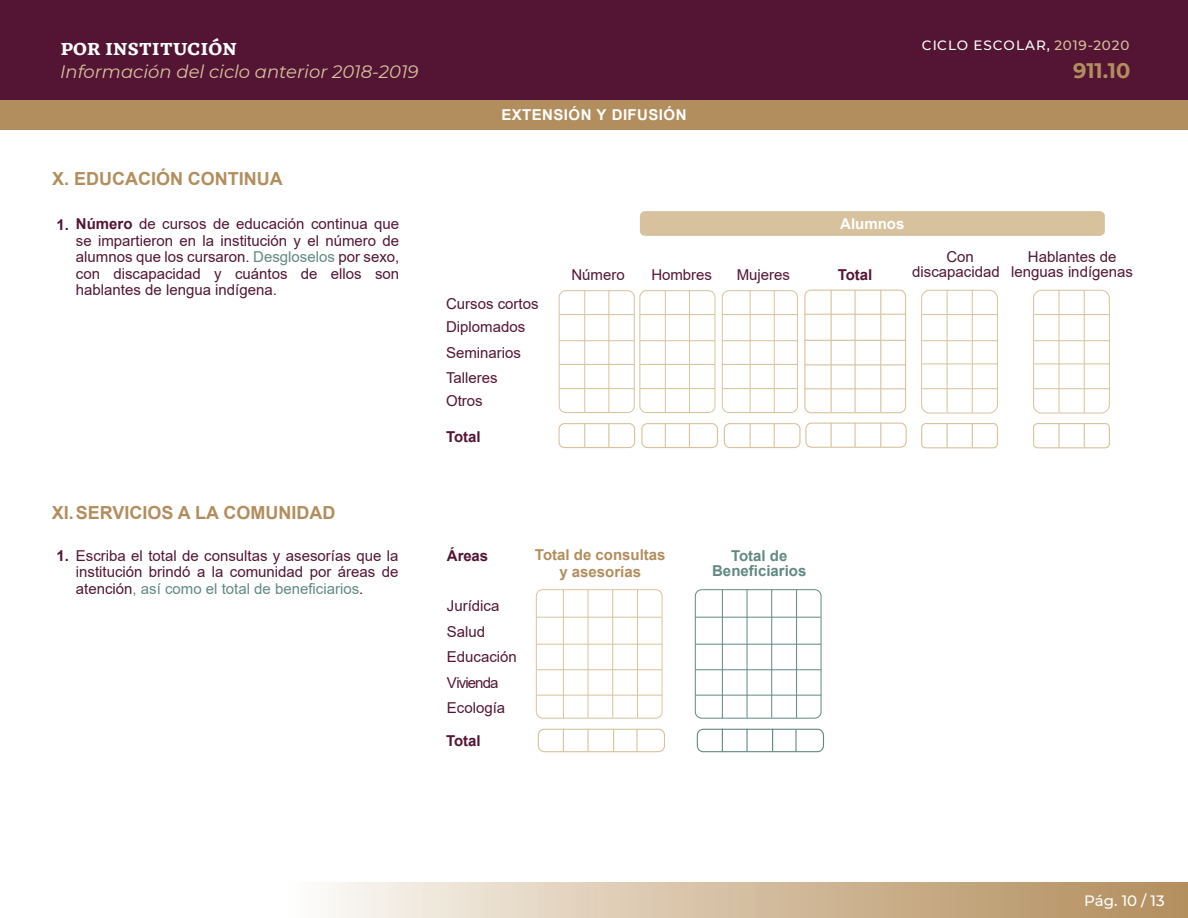
<style>
.page{position:relative;width:1188px;height:918px;background:#fff}
.page>*{position:absolute;margin:0;border:0;box-sizing:border-box;transform-origin:0 0}
.t1{font:700 21px "Montserrat";color:#b28e5e}
.t2{font:700 18px "Arial";color:#b28e5e}
.t3{font:italic 18px "Montserrat";color:#d7c29d}
.t4{font:15px/16.5px "Arial";color:#531533}
.t5{font:700 15px/16.6px "Arial";color:#b28e5e;text-align:center}
.t6{font:700 15px "Arial";color:#531533}
.t7{font:700 15px/15px "Arial";color:#628981;text-align:center}
.t8{font:700 15px "Arial";letter-spacing:.03em;color:#fff}
.t9{font:700 15px "GMX";color:#fff}
.t10{font:500 15px "Montserrat";color:#fff}
.t11{font:700 15px "Arial";color:#fff}
.t12{font:500 13.5px "Montserrat";letter-spacing:.07em;color:#fff}
.s1{color:#d7c29d}
.s2{font-weight:700}
.s3{color:#628981}
</style>
<div class="page">
<div style="left:640px;top:211px;width:465px;height:25px;background:#d7c29d"></div>
<hr style="left:537px;top:644px;width:125px;height:1px;background:#d7c29d">
<hr style="left:536px;top:617px;width:126px;height:1px;background:#d7c29d">
<hr style="left:537px;top:669px;width:125px;height:1px;background:#d7c29d">
<hr style="left:537px;top:695px;width:125px;height:1px;background:#d7c29d">
<div style="left:558px;top:423px;width:77px;height:25px;border:1px solid #d7c29d;border-radius:5px"></div>
<hr style="left:559px;top:314px;width:75px;height:1px;background:#d7c29d">
<hr style="left:559px;top:340px;width:75px;height:1px;background:#d7c29d">
<hr style="left:559px;top:364px;width:75px;height:1px;background:#d7c29d">
<hr style="left:559px;top:388px;width:75px;height:1px;background:#d7c29d">
<div style="left:559px;top:290px;width:76px;height:123px;border:1px solid #d7c29d;border-radius:7px"></div>
<div style="left:641px;top:423px;width:77px;height:25px;border:1px solid #d7c29d;border-radius:5px"></div>
<hr style="left:640px;top:314px;width:75px;height:1px;background:#d7c29d">
<hr style="left:640px;top:340px;width:75px;height:1px;background:#d7c29d">
<hr style="left:640px;top:364px;width:75px;height:1px;background:#d7c29d">
<hr style="left:640px;top:388px;width:75px;height:1px;background:#d7c29d">
<div style="left:639px;top:290px;width:76px;height:123px;border:1px solid #d7c29d;border-radius:7px"></div>
<div style="left:724px;top:423px;width:77px;height:25px;border:1px solid #d7c29d;border-radius:5px"></div>
<hr style="left:722px;top:314px;width:75px;height:1px;background:#d7c29d">
<hr style="left:722px;top:340px;width:75px;height:1px;background:#d7c29d">
<hr style="left:722px;top:364px;width:75px;height:1px;background:#d7c29d">
<hr style="left:722px;top:388px;width:75px;height:1px;background:#d7c29d">
<div style="left:722px;top:290px;width:76px;height:123px;border:1px solid #d7c29d;border-radius:7px"></div>
<div style="left:805px;top:423px;width:102px;height:25px;border:1px solid #d7c29d;border-radius:6px"></div>
<hr style="left:805px;top:314px;width:101px;height:1px;background:#d7c29d">
<hr style="left:805px;top:340px;width:101px;height:1px;background:#d7c29d">
<hr style="left:805px;top:364px;width:101px;height:1px;background:#d7c29d">
<hr style="left:805px;top:388px;width:101px;height:1px;background:#d7c29d">
<div style="left:804px;top:290px;width:102px;height:123px;border:1px solid #d7c29d;border-radius:6px"></div>
<hr style="left:922px;top:314px;width:75px;height:1px;background:#d7c29d">
<hr style="left:922px;top:340px;width:75px;height:1px;background:#d7c29d">
<hr style="left:922px;top:364px;width:75px;height:1px;background:#d7c29d">
<hr style="left:922px;top:388px;width:75px;height:1px;background:#d7c29d">
<div style="left:921px;top:423px;width:77px;height:25px;border:1px solid #d7c29d;border-radius:4px"></div>
<div style="left:921px;top:290px;width:77px;height:123px;border:1px solid #d7c29d;border-radius:8px"></div>
<hr style="left:1034px;top:314px;width:75px;height:1px;background:#d7c29d">
<hr style="left:1034px;top:340px;width:75px;height:1px;background:#d7c29d">
<hr style="left:1034px;top:364px;width:75px;height:1px;background:#d7c29d">
<hr style="left:1034px;top:388px;width:75px;height:1px;background:#d7c29d">
<div style="left:1033px;top:423px;width:77px;height:25px;border:1px solid #d7c29d;border-radius:4px"></div>
<div style="left:1033px;top:290px;width:77px;height:123px;border:1px solid #d7c29d;border-radius:8px"></div>
<div style="left:536px;top:589px;width:126px;height:130px;border:1px solid #d7c29d;border-radius:6px"></div>
<hr style="left:696px;top:644px;width:125px;height:1px;background:#628981">
<hr style="left:695px;top:617px;width:126px;height:1px;background:#628981">
<hr style="left:696px;top:669px;width:125px;height:1px;background:#628981">
<hr style="left:696px;top:695px;width:125px;height:1px;background:#628981">
<div style="left:695px;top:589px;width:126px;height:130px;border:1px solid #628981;border-radius:6px"></div>
<div style="left:285px;top:882px;width:903px;height:36px;background:linear-gradient(to right,#fcf9f5,#b18a57)"></div>
<div style="left:0;top:0;width:1188px;height:100px;background:#531533"></div>
<div style="left:0;top:100px;width:1188px;height:30px;background:#b28e5e"></div>
<hr style="left:612px;top:590px;width:1px;height:128px;background:#d7c29d">
<hr style="left:563px;top:590px;width:1px;height:128px;background:#d7c29d">
<svg style="left:537px;top:728px;width:128px;height:25px"></svg>
<hr style="left:636px;top:729px;width:2px;height:23px;background:#d7c29d">
<hr style="left:637px;top:590px;width:1px;height:128px;background:#d7c29d">
<hr style="left:588px;top:590px;width:1px;height:128px;background:#d7c29d">
<hr style="left:771px;top:590px;width:1px;height:128px;background:#628981">
<hr style="left:722px;top:590px;width:1px;height:128px;background:#628981">
<svg style="left:696px;top:728px;width:128px;height:25px"></svg>
<hr style="left:795px;top:729px;width:2px;height:23px;background:#628981">
<hr style="left:796px;top:590px;width:1px;height:128px;background:#628981">
<hr style="left:747px;top:590px;width:1px;height:128px;background:#628981">
<svg style="left:608px;top:423px;width:1px;height:25px"></svg>
<svg style="left:584px;top:423px;width:1px;height:25px"></svg>
<hr style="left:609px;top:290px;width:1px;height:123px;background:#d7c29d">
<hr style="left:584px;top:290px;width:1px;height:123px;background:#d7c29d">
<svg style="left:689px;top:423px;width:1px;height:25px"></svg>
<svg style="left:665px;top:423px;width:1px;height:25px"></svg>
<hr style="left:689px;top:290px;width:1px;height:123px;background:#d7c29d">
<hr style="left:665px;top:290px;width:1px;height:123px;background:#d7c29d">
<svg style="left:774px;top:423px;width:1px;height:25px"></svg>
<svg style="left:750px;top:423px;width:1px;height:25px"></svg>
<hr style="left:774px;top:290px;width:1px;height:123px;background:#d7c29d">
<hr style="left:750px;top:290px;width:1px;height:123px;background:#d7c29d">
<hr style="left:854px;top:423px;width:2px;height:24px;background:#d7c29d">
<svg style="left:831px;top:423px;width:1px;height:24px"></svg>
<svg style="left:880px;top:423px;width:1px;height:24px"></svg>
<hr style="left:880px;top:290px;width:1px;height:123px;background:#d7c29d">
<hr style="left:854px;top:290px;width:2px;height:123px;background:#d7c29d">
<hr style="left:831px;top:290px;width:1px;height:123px;background:#d7c29d">
<svg style="left:947px;top:423px;width:1px;height:25px"></svg>
<hr style="left:947px;top:290px;width:1px;height:123px;background:#d7c29d">
<hr style="left:972px;top:290px;width:1px;height:123px;background:#d7c29d">
<svg style="left:972px;top:423px;width:1px;height:25px"></svg>
<hr style="left:1058px;top:423px;width:2px;height:25px;background:#d7c29d">
<hr style="left:1059px;top:290px;width:1px;height:123px;background:#d7c29d">
<hr style="left:1084px;top:290px;width:1px;height:123px;background:#d7c29d">
<svg style="left:1084px;top:423px;width:1px;height:25px"></svg>
<p class="t9" style="left:60px;top:38px;width:178px">POR INSTITUCIÓN</p>
<p class="t12" style="left:922px;top:36px;width:209px">CICLO ESCOLAR, <span class="s1">2019-2020</span></p>
<p class="t3" style="left:60px;top:60px;width:360px">Información del ciclo anterior 2018-2019</p>
<h1 class="t1" style="left:1073px;top:56px;width:59px">911.10</h1>
<p class="t8" style="left:501px;top:104px;width:187px">EXTENSIÓN Y DIFUSIÓN</p>
<p class="t2" style="left:52px;top:166px;width:232px">X. EDUCACIÓN CONTINUA</p>
<p class="t4" style="left:76px;top:216px;width:325px;text-align:justify"><span class="s2">Número</span> de cursos de educación continua que se impartieron en la institución y el número de alumnos que los cursaron. <span class="s3">Desgloselos</span> por sexo, con discapacidad y cuántos de ellos son hablantes de lengua indígena.</p>
<p class="t6" style="left:56px;top:214px;width:14px">1.</p>
<p class="t11" style="left:840px;top:214px;width:66px">Alumnos</p>
<p class="t4" style="left:571px;top:266px;width:55px">Número</p>
<p class="t4" style="left:651px;top:266px;width:62px">Hombres</p>
<p class="t4" style="left:737px;top:266px;width:55px">Mujeres</p>
<p class="t6" style="left:838px;top:264px;width:36px">Total</p>
<p class="t4" style="left:446px;top:295px;width:94px">Cursos cortos</p>
<p class="t4" style="left:446px;top:314px;width:81px;line-height:26px">Diplomados<br>Seminarios</p>
<p class="t4" style="left:446px;top:365px;width:53px;line-height:23.7px">Talleres<br>Otros</p>
<p class="t6" style="left:446px;top:426px;width:36px">Total</p>
<p class="t4" style="left:912px;top:249px;width:89px;line-height:15px;text-align:center">Con discapacidad</p>
<p class="t4" style="left:1011px;top:249px;width:123px;line-height:15px;text-align:center">Hablantes de lenguas indígenas</p>
<p class="t2" style="left:52px;top:500px;width:285px">XI.SERVICIOS A LA COMUNIDAD</p>
<p class="t6" style="left:57px;top:545px;width:14px">1.</p>
<p class="t6" style="left:447px;top:545px;width:43px">Áreas</p>
<p class="t4" style="left:447px;top:593px;width:71px;line-height:25.5px">Jurídica<br>Salud<br>Educación<br>Vivienda<br>Ecología</p>
<p class="t4" style="left:76px;top:547px;width:324px;text-align:justify">Escriba el total de consultas y asesorías que la institución brindó a la comunidad por áreas de atención<span class="s3">, así como el total de beneficiarios</span>.</p>
<p class="t6" style="left:446px;top:730px;width:36px">Total</p>
<p class="t5" style="left:535px;top:547px;width:132px">Total de consultas y asesorías</p>
<p class="t7" style="left:712px;top:548px;width:96px">Total de<br>Beneficiarios</p>
<p class="t10" style="left:1084px;top:890px;width:82px">Pág. 10 / 13</p>
</div>
